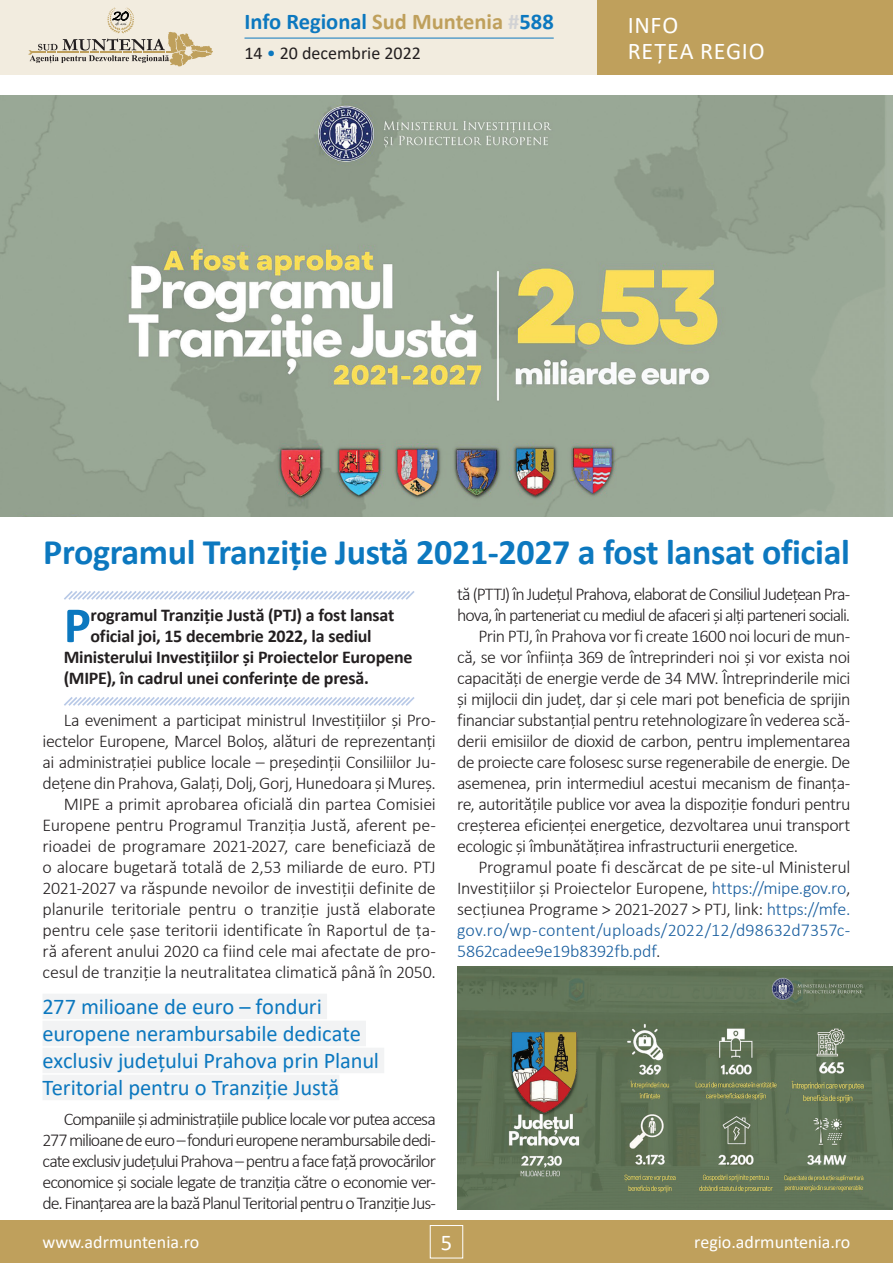
<style>
.page{position:relative;width:893px;height:1263px;background:#fff}
.page>*{position:absolute;margin:0;border:0;box-sizing:border-box;transform-origin:0 0}
.t1{font:700 51.15px "Calibri";color:#0c78bf}
.t2{font:700 36px "Calibri";letter-spacing:-.01em;color:#0c78bf}
.t3{font:24px/25.5px "Calibri";letter-spacing:.03em;color:#fff}
.t4{font:22.5px/27px "Calibri";letter-spacing:-.01em;color:#0c78bf}
.t5{font:700 22.5px "Calibri";color:#0c78bf}
.t6{font:22.5px "Calibri";color:#fff}
.t7{font:300 18px/21px "Calibri";letter-spacing:-.025em;color:#231f20;text-align:right}
.t8{font:700 18px "Calibri";letter-spacing:-.01em;color:#231f20}
.t9{font:300 18px "Calibri";letter-spacing:-.06em;color:#231f20}
.t10{font:300 18px "Calibri";color:#175d9e}
.t11{font:18px "Calibri";color:#fff}
.t12{font:18px "Calibri";color:#231f20}
.s1{color:#bfa05c}
.s2{color:#d1d2d4}
.s3{color:#0c78bf}
.s4{color:#175d9e}
.s5{color:#231f20}
</style>
<div class="page">
<div style="left:0;top:1220px;width:893px;height:43px;background:#bfa05c"></div>
<div style="left:430px;top:1225px;width:33px;height:33px;border:1px solid #fff"></div>
<div style="left:0;top:0;width:893px;height:75px;background:#f2ecdf"></div>
<div style="left:597px;top:0;width:296px;height:75px;background:#bfa05c"></div>
<hr style="left:244px;top:38px;width:310px;height:1px;background:#0c78bf">
<svg style="left:29px;top:8px;width:184px;height:58px"></svg>
<svg style="left:64px;top:591px;width:351px;height:9px"></svg>
<svg style="left:64px;top:697px;width:351px;height:9px"></svg>
<div style="left:43px;top:994px;width:284px;height:25px;background:#f2f3f4"></div>
<div style="left:43px;top:1021px;width:323px;height:25px;background:#f2f3f4"></div>
<div style="left:43px;top:1048px;width:341px;height:25px;background:#f2f3f4"></div>
<div style="left:43px;top:1075px;width:296px;height:25px;background:#f2f3f4"></div>
<img style="left:457px;top:966px;width:436px;height:243px">
<img style="left:0;top:96px;width:893px;height:420px">
<p class="t5" style="left:244px;top:6px;width:311px">Info Regional <span class="s1">Sud Muntenia</span> <span class="s2">#</span>588</p>
<p class="t12" style="left:244px;top:41px;width:178px">14 <span class="s3">•</span> 20 decembrie 2022</p>
<h3 class="t3" style="left:628px;top:12px;width:138px">INFO<br>REȚEA REGIO</h3>
<h2 class="t2" style="left:43px;top:527px;width:808px">Programul Tranziție Justă 2021-2027 a fost lansat oficial</h2>
<h1 class="t1" style="left:64px;top:589px;width:29px">P</h1>
<p class="t8" style="left:90px;top:602px;width:306px">rogramul Tranziție Justă (PTJ) a fost lansat</p>
<p class="t8" style="left:90px;top:623px;width:283px">oficial joi, 15 decembrie 2022, la sediul</p>
<p class="t8" style="left:64px;top:644px;width:350px">Ministerului Investițiilor și Proiectelor Europene</p>
<p class="t8" style="left:64px;top:665px;width:307px">(MIPE), în cadrul unei conferințe de presă.</p>
<p class="t7" style="left:43px;top:709px;width:395px">La eveniment a participat ministrul Investițiilor și Pro&shy;iectelor Europene, Marcel Boloș, alături de reprezentanți ai administrației publice locale – președinții Consiliilor Ju&shy;dețene din Prahova, Galați, Dolj, Gorj, Hunedoara și Mureș.<br>MIPE a primit aprobarea oficială din partea Comisiei Europene pentru Programul Tranziția Justă, aferent pe&shy;rioadei de programare 2021-2027, care beneficiază de o alocare bugetară totală de 2,53 miliarde de euro. PTJ 2021-2027 va răspunde nevoilor de investiții definite de planurile teritoriale pentru o tranziție justă elaborate pentru cele șase teritorii identificate în Raportul de ța&shy;ră aferent anului 2020 ca fiind cele mai afectate de pro&shy;cesul de tranziție la neutralitatea climatică până în 2050.</p>
<p class="t4" style="left:43px;top:992px;width:338px">277 milioane de euro – fonduri europene nerambursabile dedicate exclusiv județului Prahova prin Planul Teritorial pentru o Tranziție Justă</p>
<p class="t7" style="left:43px;top:1108px;width:395px;text-align:justify;text-indent:21px">Companiile și administrațiile publice locale vor putea accesa 277 milioane de euro – fonduri europene nerambursabile dedi&shy;cate exclusiv județului Prahova – pentru a face față provocărilor economice și sociale legate de tranziția către o economie ver&shy;de. Finanțarea are la bază Planul Teritorial pentru o Tranziție Jus-</p>
<p class="t9" style="left:457px;top:583px;width:395px">tă (PTTJ) în Județul Prahova, elaborat de Consiliul Județean Pra-</p>
<p class="t9" style="left:457px;top:604px;width:395px">hova, în parteneriat cu mediul de afaceri și alți parteneri sociali.</p>
<p class="t7" style="left:478px;top:625px;width:374px">Prin PTJ, în Prahova vor fi create 1600 noi locuri de mun-</p>
<p class="t7" style="left:457px;top:646px;width:395px">că, se vor înființa 369 de întreprinderi noi și vor exista noi</p>
<p class="t7" style="left:457px;top:667px;width:395px">capacități de energie verde de 34 MW. Întreprinderile mici</p>
<p class="t7" style="left:457px;top:688px;width:395px">și mijlocii din județ, dar și cele mari pot beneficia de sprijin</p>
<p class="t7" style="left:457px;top:709px;width:395px">financiar substanțial pentru retehnologizare în vederea scă-</p>
<p class="t7" style="left:457px;top:730px;width:395px">derii emisiilor de dioxid de carbon, pentru implementarea</p>
<p class="t7" style="left:457px;top:751px;width:395px">de proiecte care folosesc surse regenerabile de energie. De</p>
<p class="t7" style="left:457px;top:772px;width:395px">asemenea, prin intermediul acestui mecanism de finanța-</p>
<p class="t7" style="left:457px;top:793px;width:395px">re, autoritățile publice vor avea la dispoziție fonduri pentru</p>
<p class="t7" style="left:457px;top:814px;width:395px">creșterea eficienței energetice, dezvoltarea unui transport</p>
<p class="t7" style="left:457px;top:835px;width:343px">ecologic și îmbunătățirea infrastructurii energetice.</p>
<p class="t7" style="left:478px;top:856px;width:374px">Programul poate fi descărcat de pe site-ul Ministerul</p>
<p class="t7" style="left:457px;top:877px;width:395px">Investițiilor și Proiectelor Europene, <span class="s4">https://mipe.gov.ro</span>,</p>
<p class="t7" style="left:457px;top:898px;width:395px">secțiunea Programe &gt; 2021-2027 &gt; PTJ, link: <span class="s4">https://mfe.</span></p>
<p class="t10" style="left:457px;top:919px;width:395px">gov.ro/wp-content/uploads/2022/12/d98632d7357c-</p>
<p class="t10" style="left:457px;top:940px;width:205px">5862cadee9e19b8392fb.pdf<span class="s5">.</span></p>
<p class="t11" style="left:43px;top:1230px;width:158px">www.adrmuntenia.ro</p>
<p class="t6" style="left:441px;top:1226px;width:13px">5</p>
<p class="t11" style="left:694px;top:1230px;width:158px">regio.adrmuntenia.ro</p>
</div>
